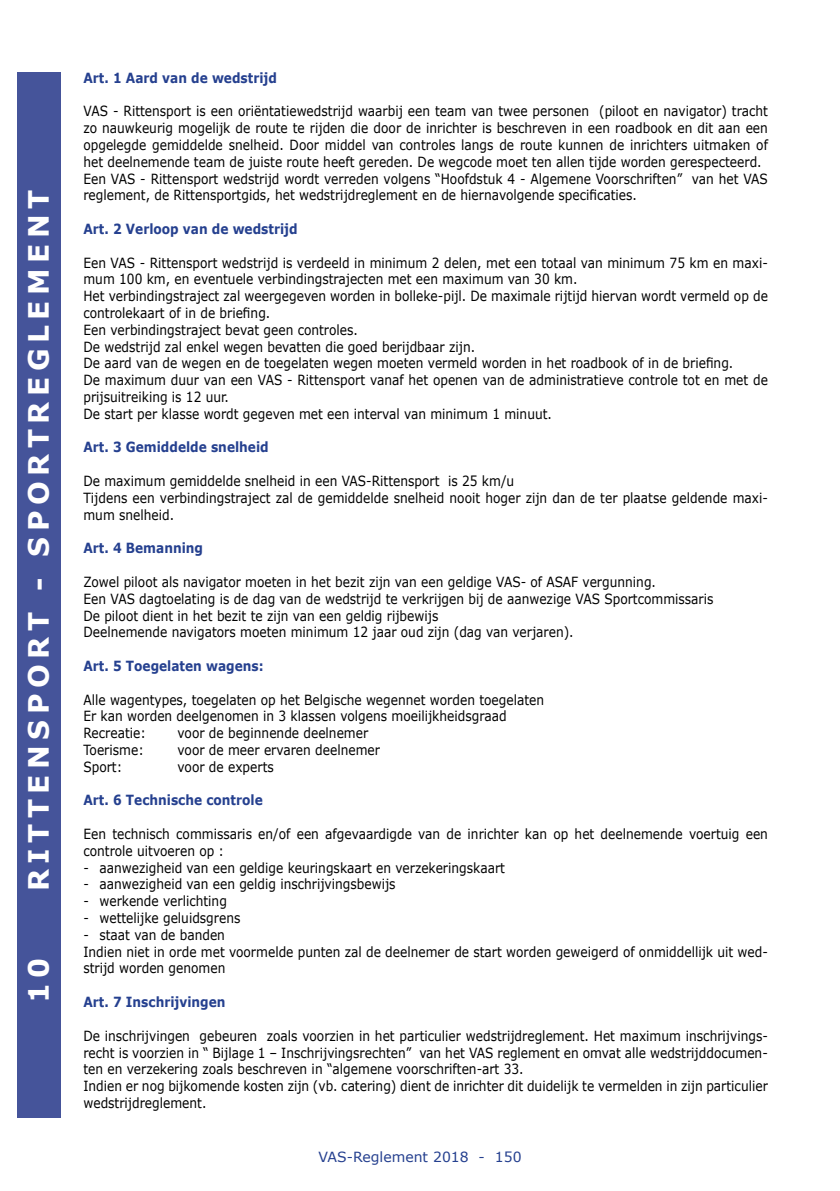
<style>
.page{position:relative;width:840px;height:1191px;background:#fff}
.page>*{position:absolute;margin:0;border:0;box-sizing:border-box;transform-origin:0 0}
.t1{font:700 28px "Verdana";letter-spacing:.2em;color:#fff}
.t2{font:14px/16.8px "Verdana";color:#000;scale:.87 1}
.t3{font:700 14px "Verdana";color:#25408f;scale:.87 1}
.t4{font:14px "Verdana";color:#25408f}
</style>
<div class="page">
<div style="left:17px;top:72px;width:43px;height:1045px;background:#45549a"></div>
<h1 class="t1" style="left:21px;top:891px;width:703px;rotate:-90deg">RITTENSPORT - SPORTREGLEMENT</h1>
<h1 class="t1" style="left:21px;top:1003px;width:47px;rotate:-90deg">10</h1>
<p class="t3" style="left:83px;top:69px;width:224px">Art. 1 Aard van de wedstrijd</p>
<p class="t2" style="left:83px;top:102px;width:787px">VAS - Rittensport is een oriëntatiewedstrijd waarbij een team van twee personen (piloot en navigator) tracht zo nauwkeurig mogelijk de route te rijden die door de inrichter is beschreven in een roadbook en dit aan een opgelegde gemiddelde snelheid. Door middel van controles langs de route kunnen de inrichters uitmaken of het deelnemende team de juiste route heeft gereden. De wegcode moet ten allen tijde worden gerespecteerd.<br>Een VAS - Rittensport wedstrijd wordt verreden volgens “Hoofdstuk 4 - Algemene Voorschriften” van het VAS reglement, de Rittensportgids, het wedstrijdreglement en de hiernavolgende specificaties.</p>
<p class="t3" style="left:83px;top:220px;width:248px">Art. 2 Verloop van de wedstrijd</p>
<p class="t2" style="left:83px;top:254px;width:787px">Een VAS - Rittensport wedstrijd is verdeeld in minimum 2 delen, met een totaal van minimum 75 km en maxi&shy;mum 100 km, en eventuele verbindingstrajecten met een maximum van 30 km.<br>Het verbindingstraject zal weergegeven worden in bolleke-pijl. De maximale rijtijd hiervan wordt vermeld op de controlekaart of in de briefing.<br>Een verbindingstraject bevat geen controles.<br>De wedstrijd zal enkel wegen bevatten die goed berijdbaar zijn.<br>De aard van de wegen en de toegelaten wegen moeten vermeld worden in het roadbook of in de briefing.<br>De maximum duur van een VAS - Rittensport vanaf het openen van de administratieve controle tot en met de prijsuitreiking is 12 uur.<br>De start per klasse wordt gegeven met een interval van minimum 1 minuut.</p>
<p class="t3" style="left:83px;top:438px;width:214px">Art. 3 Gemiddelde snelheid</p>
<p class="t2" style="left:83px;top:472px;width:787px">De maximum gemiddelde snelheid in een VAS-Rittensport is 25 km/u<br>Tijdens een verbindingstraject zal de gemiddelde snelheid nooit hoger zijn dan de ter plaatse geldende maxi&shy;mum snelheid.</p>
<p class="t3" style="left:83px;top:539px;width:139px">Art. 4 Bemanning</p>
<p class="t2" style="left:83px;top:573px;width:725px">Zowel piloot als navigator moeten in het bezit zijn van een geldige VAS- of ASAF vergunning.<br>Een VAS dagtoelating is de dag van de wedstrijd te verkrijgen bij de aanwezige VAS Sportcommissaris De piloot dient in het bezit te zijn van een geldig rijbewijs<br>Deelnemende navigators moeten minimum 12 jaar oud zijn (dag van verjaren).</p>
<p class="t3" style="left:83px;top:657px;width:208px">Art. 5 Toegelaten wagens:</p>
<p class="t2" style="left:83px;top:690px;width:530px">Alle wagentypes, toegelaten op het Belgische wegennet worden toegelaten<br>Er kan worden deelgenomen in 3 klassen volgens moeilijkheidsgraad<br>Recreatie:</p>
<p class="t2" style="left:177px;top:724px;width:221px">voor de beginnende deelnemer</p>
<p class="t2" style="left:83px;top:741px;width:71px">Toerisme:</p>
<p class="t2" style="left:177px;top:741px;width:234px">voor de meer ervaren deelnemer</p>
<p class="t2" style="left:83px;top:758px;width:46px">Sport:</p>
<p class="t2" style="left:177px;top:758px;width:112px">voor de experts</p>
<p class="t3" style="left:83px;top:791px;width:208px">Art. 6 Technische controle</p>
<p class="t2" style="left:83px;top:825px;width:788px">Een technisch commissaris en/of een afgevaardigde van de inrichter kan op het deelnemende voertuig een controle uitvoeren op :</p>
<p class="t2" style="left:83px;top:858px;width:486px">- aanwezigheid van een geldige keuringskaart en verzekeringskaart</p>
<p class="t2" style="left:83px;top:875px;width:360px">- aanwezigheid van een geldig inschrijvingsbewijs</p>
<p class="t2" style="left:83px;top:892px;width:166px">- werkende verlichting</p>
<p class="t2" style="left:83px;top:909px;width:182px">- wettelijke geluidsgrens</p>
<p class="t2" style="left:83px;top:926px;width:787px">- staat van de banden<br>Indien niet in orde met voormelde punten zal de deelnemer de start worden geweigerd of onmiddellijk uit wed&shy;strijd worden genomen</p>
<p class="t3" style="left:83px;top:993px;width:165px">Art. 7 Inschrijvingen</p>
<p class="t2" style="left:83px;top:1026px;width:787px">De inschrijvingen gebeuren zoals voorzien in het particulier wedstrijdreglement. Het maximum inschrijvings&shy;recht is voorzien in “ Bijlage 1 – Inschrijvingsrechten” van het VAS reglement en omvat alle wedstrijddocumen&shy;ten en verzekering zoals beschreven in “algemene voorschriften-art 33.<br>Indien er nog bijkomende kosten zijn (vb. catering) dient de inrichter dit duidelijk te vermelden in zijn particulier wedstrijdreglement.</p>
<p class="t4" style="left:318px;top:1147px;width:204px">VAS-Reglement 2018 - 150</p>
</div>
